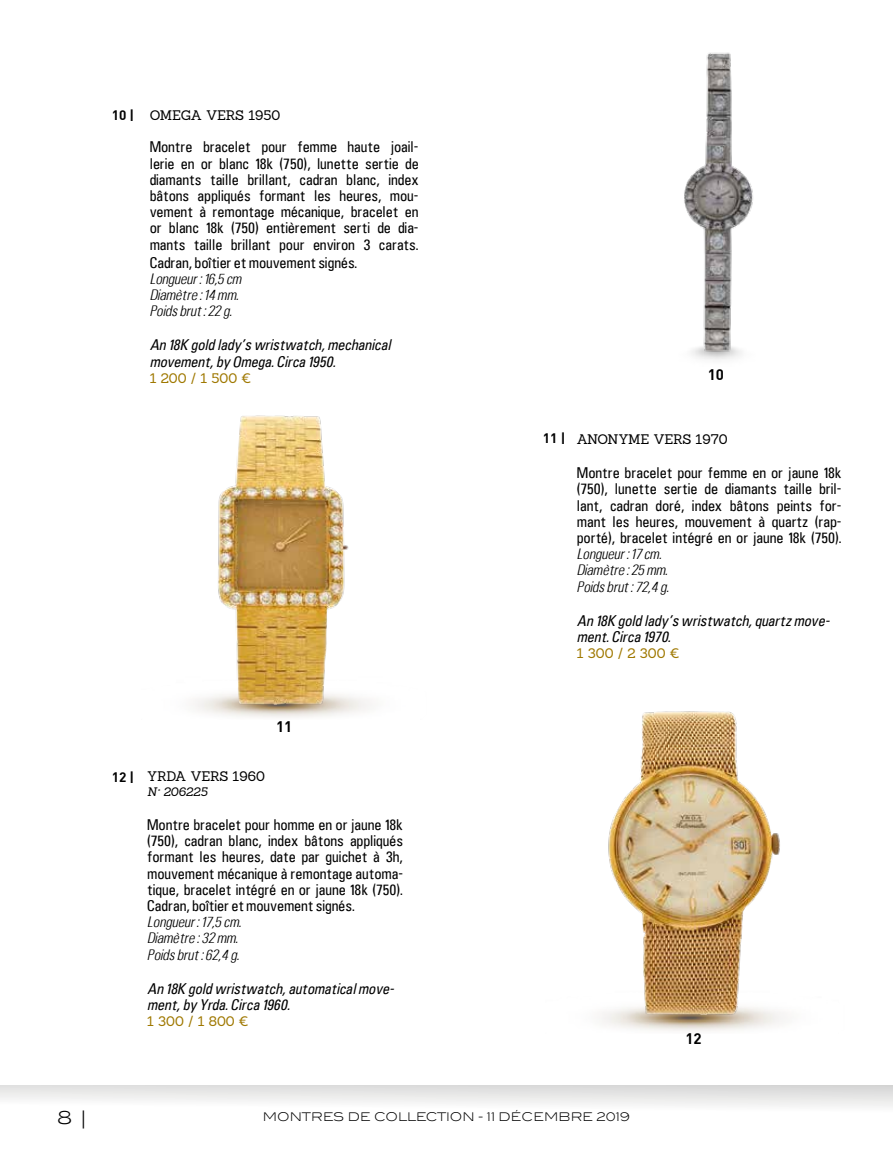
<style>
.page{position:relative;width:893px;height:1149px;background:#fff}
.page>*{position:absolute;margin:0;border:0;box-sizing:border-box;transform-origin:0 0}
.t1{font:300 18px "Blair ITC";color:#000}
.t2{font:700 15px "DIN";color:#000}
.t3{font:condensed 13.5px/16.2px "Uniform";color:#000;text-align:justify}
.t4{font:italic condensed 13.5px/16.2px "Uniform";color:#000}
.t5{font:italic 300 13.5px/16.2px "Uniform Cond";color:#000}
.t6{font:13.5px "Sanchez";letter-spacing:-.015em;color:#000}
.t7{font:13.5px "Sanchez";color:#9f7800}
.t8{font:700 13.5px "DIN";color:#000}
.t9{font:300 12px "Blair ITC";letter-spacing:.015em;color:#000}
.t10{font:italic 12px "Sanchez";color:#000}
.s1{font-family:"Minion Pro";font-weight:400}
</style>
<div class="page">
<div style="left:0;top:1085px;width:893px;height:63px;background:linear-gradient(to bottom,#e8e8e8,#fff)"></div>
<img style="left:193px;top:697px;width:178px;height:21px">
<img style="left:601px;top:1012px;width:184px;height:19px">
<img style="left:212px;top:415px;width:140px;height:292px">
<img style="left:604px;top:711px;width:179px;height:307px">
<img style="left:684px;top:52px;width:69px;height:308px">
<h1 class="t1" style="left:57px;top:1106px;width:30px">8 <span class="s1">|</span></h1>
<p class="t8" style="left:112px;top:106px;width:24px">10 |</p>
<p class="t6" style="left:150px;top:106px;width:132px">OMEGA VERS 1950</p>
<p class="t3" style="left:150px;top:139px;width:270px">Montre bracelet pour femme haute joail&shy;lerie en or blanc 18k (750), lunette sertie de diamants taille brillant, cadran blanc, index bâtons appliqués formant les heures, mou&shy;vement à remontage mécanique, bracelet en or blanc 18k (750) entièrement serti de dia&shy;mants taille brillant pour environ 3 carats.</p>
<p class="t3" style="left:150px;top:254px;width:209px">Cadran, boîtier et mouvement signés.</p>
<p class="t5" style="left:150px;top:270px;width:93px">Longueur : 16,5 cm<br>Diamètre : 14 mm.<br>Poids brut : 22 g.</p>
<p class="t4" style="left:150px;top:337px;width:243px">An 18K gold lady’s wristwatch, mechanical movement, by Omega. Circa 1950.</p>
<p class="t7" style="left:150px;top:369px;width:103px">1 200 / 1 500 €</p>
<p class="t2" style="left:276px;top:716px;width:18px">11</p>
<p class="t8" style="left:112px;top:767px;width:24px">12 |</p>
<p class="t6" style="left:147px;top:767px;width:119px">YRDA VERS 1960</p>
<p class="t10" style="left:147px;top:783px;width:62px">N° 206225</p>
<p class="t3" style="left:147px;top:816px;width:257px">Montre bracelet pour homme en or jaune 18k (750), cadran blanc, index bâtons appliqués formant les heures, date par guichet à 3h, mouvement mécanique à remontage automa&shy;tique, bracelet intégré en or jaune 18k (750).<br>Cadran, boîtier et mouvement signés.</p>
<p class="t5" style="left:147px;top:913px;width:95px">Longueur : 17,5 cm.<br>Diamètre : 32 mm.<br>Poids brut : 62,4 g.</p>
<p class="t4" style="left:147px;top:980px;width:248px">An 18K gold wristwatch, automatical move&shy;ment, by Yrda. Circa 1960.</p>
<p class="t7" style="left:147px;top:1012px;width:103px">1 300 / 1 800 €</p>
<p class="t2" style="left:708px;top:365px;width:18px">10</p>
<p class="t8" style="left:543px;top:429px;width:24px">11 |</p>
<p class="t6" style="left:577px;top:430px;width:152px">ANONYME VERS 1970</p>
<p class="t3" style="left:577px;top:464px;width:266px">Montre bracelet pour femme en or jaune 18k (750), lunette sertie de diamants taille bril&shy;lant, cadran doré, index bâtons peints for&shy;mant les heures, mouvement à quartz (rap&shy;porté), bracelet intégré en or jaune 18k (750).</p>
<p class="t5" style="left:577px;top:545px;width:93px">Longueur : 17 cm.<br>Diamètre : 25 mm.<br>Poids brut : 72,4 g.</p>
<p class="t4" style="left:577px;top:612px;width:254px">An 18K gold lady’s wristwatch, quartz move&shy;ment. Circa 1970.</p>
<p class="t7" style="left:577px;top:644px;width:104px">1 300 / 2 300 €</p>
<p class="t2" style="left:685px;top:1028px;width:18px">12</p>
<p class="t9" style="left:263px;top:1109px;width:369px">MONTRES DE COLLECTION - 11 DÉCEMBRE 2019</p>
</div>
